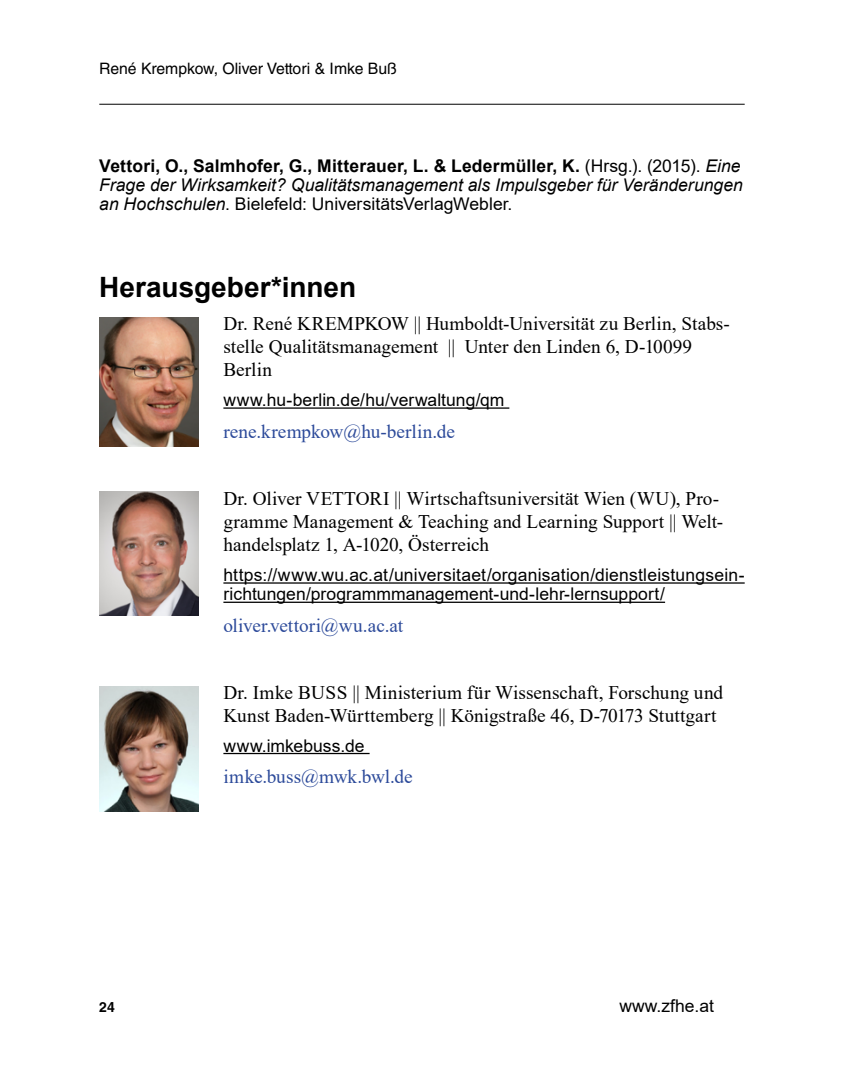
<style>
.page{position:relative;width:844px;height:1092px;background:#fff}
.page>*{position:absolute;margin:0;border:0;box-sizing:border-box;transform-origin:0 0}
.Heading_1{font:700 28px "Arial";color:#000}
.autoren-details{font:19.25px/23.1px "Times New Roman";letter-spacing:.005em;color:#000}
.Mail{font:19.25px "Times New Roman";color:#2c4a9a}
.aufzählung_literatur{font:italic 17.5px/19.4px "Arial";color:#000}
.URL{font:17.5px/19.2px "Arial";letter-spacing:.005em;color:#000}
.t1{font:15.75px "Helvetica LT Std";color:#000}
.t2{font:700 14px "Helvetica LT Std";color:#000}
.s1{font-weight:700;font-style:normal}
.s2{font-style:normal}
</style>
<div class="page">
<hr style="left:99px;top:104px;width:645px;height:1px;background:#000">
<hr style="left:223px;top:407px;width:286px;height:1px;background:#000">
<hr style="left:223px;top:582px;width:521px;height:1px;background:#000">
<hr style="left:223px;top:601px;width:442px;height:2px;background:#000">
<hr style="left:223px;top:752px;width:146px;height:2px;background:#000">
<img style="left:99px;top:317px;width:99px;height:129px">
<img style="left:99px;top:491px;width:99px;height:124px">
<img style="left:99px;top:687px;width:99px;height:124px">
<p class="t1" style="left:99px;top:60px;width:299px">René Krempkow, Oliver Vettori &amp; Imke Buß</p>
<p class="aufzählung_literatur" style="left:99px;top:156px;width:645px"><span class="s1">Vettori, O., Salmhofer, G., Mitterauer, L. &amp; Ledermüller, K.</span> <span class="s2">(Hrsg.). (2015).</span> Eine<br>Frage der Wirksamkeit? Qualitätsmanagement als Impulsgeber für Veränderungen an Hochschulen<span class="s2">. Bielefeld: UniversitätsVerlagWebler.</span></p>
<p class="Heading_1" style="left:99px;top:267px;width:258px">Herausgeber*innen</p>
<p class="autoren-details" style="left:223px;top:311px;width:508px">Dr. René KREMPKOW || Humboldt-Universität zu Berlin, Stabs&shy;stelle Qualitätsmanagement || Unter den Linden 6, D-10099<br>Berlin</p>
<p class="URL" style="left:223px;top:390px;width:282px">www.hu-berlin.de/hu/verwaltung/qm</p>
<p class="Mail" style="left:223px;top:418px;width:233px">rene.krempkow@hu-berlin.de</p>
<p class="autoren-details" style="left:223px;top:486px;width:501px">Dr. Oliver VETTORI || Wirtschaftsuniversität Wien (WU), Pro&shy;gramme Management &amp; Teaching and Learning Support || Welt&shy;handelsplatz 1, A-1020, Österreich</p>
<p class="URL" style="left:223px;top:565px;width:522px">https://www.wu.ac.at/universitaet/organisation/dienstleistungsein&shy;richtungen/programmmanagement-und-lehr-lernsupport/</p>
<p class="Mail" style="left:223px;top:612px;width:181px">oliver.vettori@wu.ac.at</p>
<p class="autoren-details" style="left:223px;top:680px;width:501px">Dr. Imke BUSS || Ministerium für Wissenschaft, Forschung und<br>Kunst Baden-Württemberg || Königstraße 46, D-70173 Stuttgart</p>
<p class="URL" style="left:223px;top:735px;width:143px">www.imkebuss.de</p>
<p class="Mail" style="left:223px;top:763px;width:191px">imke.buss@mwk.bwl.de</p>
<p class="t2" style="left:99px;top:997px;width:17px">24</p>
<p class="URL" style="left:619px;top:995px;width:96px">www.zfhe.at</p>
</div>
